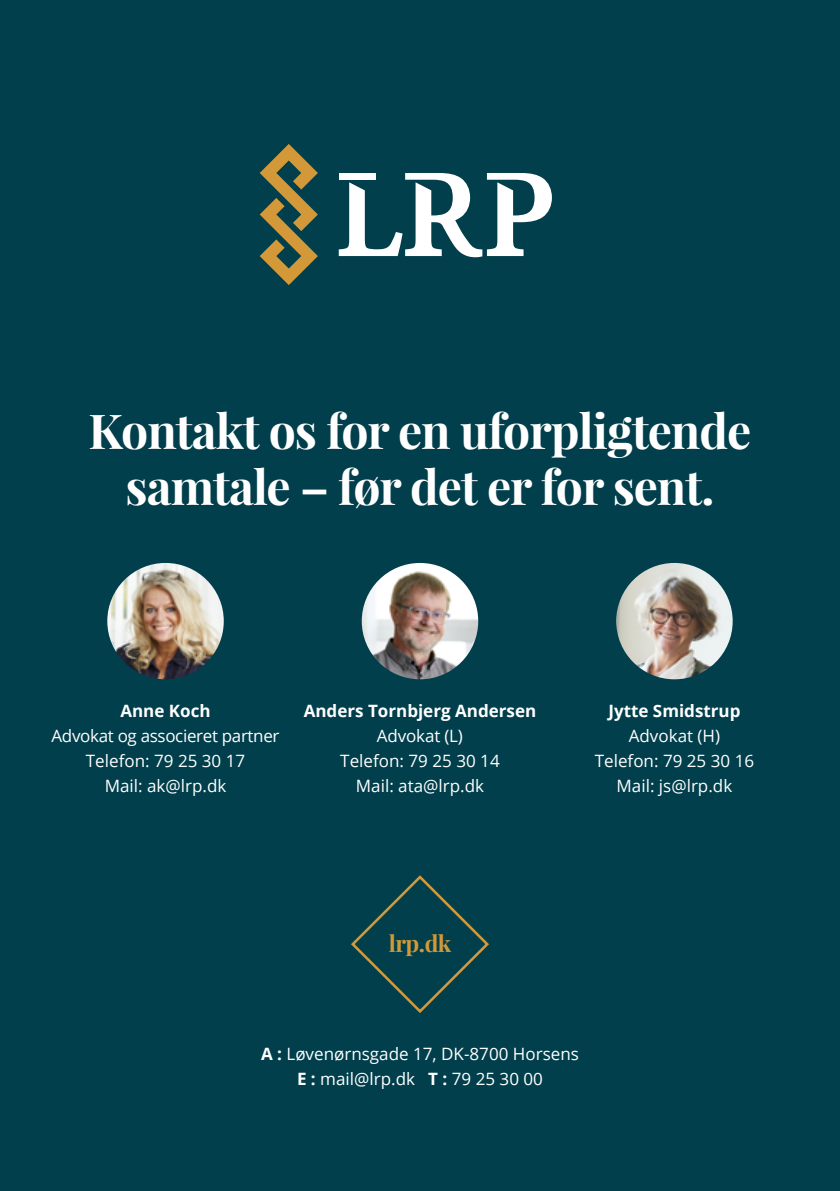
<style>
.page{position:relative;width:840px;height:1191px;background:#fff}
.page>*{position:absolute;margin:0;border:0;box-sizing:border-box;transform-origin:0 0}
.t1{font:700 48px/55.8px "Playfair Display";letter-spacing:-.02em;color:#fff;text-align:center}
.t2{font:700 23px "Playfair Display";color:#d39939}
.t3{font:17px/25px "Open Sans";color:#fff;text-align:center}
.t4{font:17px/25px "Open Sans";letter-spacing:-.02em;color:#fff;text-align:center}
.t5{font:700 17px "Open Sans";color:#fff}
.s1{font-weight:700}
</style>
<div class="page">
<div style="left:0;top:0;width:839px;height:1191px;background:#003f4b"></div>
<svg style="left:351px;top:875px;width:138px;height:138px"></svg>
<svg style="left:259px;top:144px;width:59px;height:141px"></svg>
<svg style="left:338px;top:173px;width:213px;height:84px"></svg>
<img style="left:361px;top:563px;width:117px;height:116px;border-radius:58px">
<img style="left:616px;top:563px;width:116px;height:116px;border-radius:58px">
<img style="left:107px;top:563px;width:117px;height:116px;border-radius:58px">
<h1 class="t1" style="left:88px;top:403px;width:664px">Kontakt os for en uforpligtende samtale – før det er for sent.</h1>
<p class="t5" style="left:120px;top:699px;width:92px">Anne Koch</p>
<p class="t4" style="left:51px;top:723px;width:229px">Advokat og associeret partner<br>Telefon: 79 25 30 17<br>Mail: ak@lrp.dk</p>
<p class="t5" style="left:303px;top:699px;width:234px">Anders Tornbjerg Andersen</p>
<p class="t3" style="left:340px;top:723px;width:161px">Advokat (L)<br>Telefon: 79 25 30 14<br>Mail: ata@lrp.dk</p>
<p class="t5" style="left:608px;top:699px;width:134px">Jytte Smidstrup</p>
<p class="t3" style="left:594px;top:723px;width:161px">Advokat (H)<br>Telefon: 79 25 30 16<br>Mail: js@lrp.dk</p>
<h2 class="t2" style="left:388px;top:929px;width:64px">lrp.dk</h2>
<p class="t3" style="left:261px;top:1040px;width:319px"><span class="s1">A :</span> Løvenørnsgade 17, DK-8700 Horsens<br><span class="s1">E :</span> mail@lrp.dk <span class="s1">T :</span> 79 25 30 00</p>
</div>
